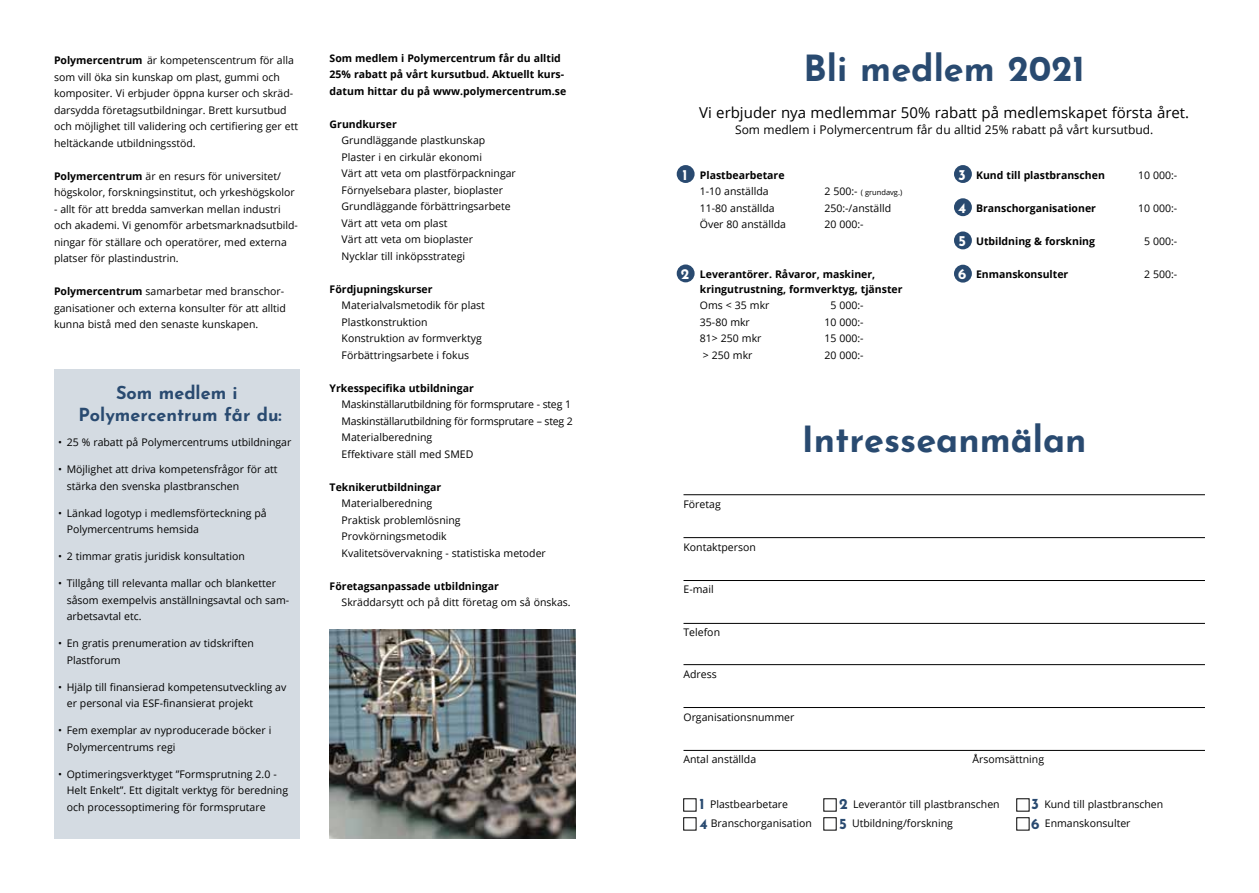
<style>
.page{position:relative;width:1259px;height:893px;background:#fff}
.page>*{position:absolute;margin:0;border:0;box-sizing:border-box;transform-origin:0 0}
.t1{font:700 36px "Josefin Sans";color:#294a70}
.t2{font:700 18px/21.6px "Josefin Sans";color:#294a70;text-align:center}
.t3{font:15px "Open Sans";color:#000}
.t4{font:700 14.7px "Josefin Sans";color:#fff}
.t5{font:12px "Open Sans";color:#000}
.t6{font:10.5px/16.5px "Open Sans";color:#000}
.t7{font:700 10.5px/16.5px "Open Sans";color:#000}
.t8{font:10.5px/16.5px "Open Sans";letter-spacing:-.02em;color:#000}
.t9{font:7.5px "Open Sans";color:#000}
.s1{font-weight:700}
.s2{font-size:10.5px}
.s3{font-family:"Josefin Sans";font-weight:700;font-size:15px;color:#294a70}
</style>
<div class="page">
<div style="left:54px;top:370px;width:246px;height:469px;background:#d4dbe2"></div>
<hr style="left:683px;top:494px;width:522px;height:1px;background:#000">
<hr style="left:683px;top:664px;width:522px;height:1px;background:#000">
<hr style="left:683px;top:537px;width:522px;height:1px;background:#000">
<hr style="left:683px;top:707px;width:522px;height:1px;background:#000">
<hr style="left:683px;top:580px;width:522px;height:1px;background:#000">
<hr style="left:683px;top:750px;width:522px;height:1px;background:#000">
<hr style="left:683px;top:623px;width:522px;height:1px;background:#000">
<div style="left:683px;top:817px;width:13px;height:13px;border:1px solid #000"></div>
<div style="left:676px;top:165px;width:18px;height:18px;background:#294a70;border-radius:50%"></div>
<div style="left:954px;top:165px;width:18px;height:18px;background:#294a70;border-radius:50%"></div>
<div style="left:954px;top:198px;width:18px;height:18px;background:#294a70;border-radius:50%"></div>
<div style="left:954px;top:231px;width:18px;height:18px;background:#294a70;border-radius:50%"></div>
<div style="left:954px;top:265px;width:18px;height:18px;background:#294a70;border-radius:50%"></div>
<div style="left:676px;top:264px;width:18px;height:18px;background:#294a70;border-radius:50%"></div>
<img style="left:330px;top:630px;width:245px;height:209px">
<p class="t6" style="left:54px;top:52px;width:246px"><span class="s1">Polymercentrum</span> är kompetenscentrum för alla som vill öka sin kunskap om plast, gummi och kompositer. Vi erbjuder öppna kurser och skräd&shy;darsydda företagsutbildningar. Brett kursutbud och möjlighet till validering och certifiering ger ett heltäckande utbildningsstöd.</p>
<p class="t6" style="left:54px;top:167px;width:242px"><span class="s1">Polymercentrum</span> är en resurs för universitet/ högskolor, forskningsinstitut, och yrkeshögskolor</p>
<p class="t6" style="left:54px;top:200px;width:245px">- allt för att bredda samverkan mellan industri och akademi. Vi genomför arbetsmarknadsutbild&shy;ningar för ställare och operatörer, med externa platser för plastindustrin.</p>
<p class="t6" style="left:54px;top:283px;width:233px"><span class="s1">Polymercentrum</span> samarbetar med branschor&shy;ganisationer och externa konsulter för att alltid kunna bistå med den senaste kunskapen.</p>
<h2 class="t2" style="left:79px;top:379px;width:205px">Som medlem i<br>Polymercentrum får du:</h2>
<p class="t6" style="left:58px;top:434px;width:235px">• 25 % rabatt på Polymercentrums utbildningar</p>
<p class="t6" style="left:67px;top:461px;width:212px;text-indent:-9px">• Möjlighet att driva kompetensfrågor för att stärka den svenska plastbranschen</p>
<p class="t6" style="left:67px;top:504px;width:201px;text-indent:-9px">• Länkad logotyp i medlemsförteckning på<br>Polymercentrums hemsida</p>
<p class="t6" style="left:58px;top:548px;width:188px">• 2 timmar gratis juridisk konsultation</p>
<p class="t6" style="left:67px;top:575px;width:224px;text-indent:-9px">• Tillgång till relevanta mallar och blanketter såsom exempelvis anställningsavtal och sam&shy;arbetsavtal etc.</p>
<p class="t6" style="left:67px;top:635px;width:188px;text-indent:-9px">• En gratis prenumeration av tidskriften<br>Plastforum</p>
<p class="t6" style="left:67px;top:678px;width:221px;text-indent:-9px">• Hjälp till finansierad kompetensutveckling av er personal via ESF-finansierat projekt</p>
<p class="t6" style="left:67px;top:722px;width:206px;text-indent:-9px">• Fem exemplar av nyproducerade böcker i<br>Polymercentrums regi</p>
<p class="t6" style="left:67px;top:765px;width:223px;text-indent:-9px">• Optimeringsverktyget ”Formsprutning 2.0 -<br>Helt Enkelt”. Ett digitalt verktyg för beredning och processoptimering för formsprutare</p>
<p class="t7" style="left:330px;top:50px;width:238px">Som medlem i Polymercentrum får du alltid<br>25% rabatt på vårt kursutbud. Aktuellt kurs&shy;datum hittar du på www.polymercentrum.se</p>
<p class="t7" style="left:330px;top:116px;width:69px">Grundkurser</p>
<p class="t6" style="left:342px;top:132px;width:176px">Grundläggande plastkunskap<br>Plaster i en cirkulär ekonomi<br>Värt att veta om plastförpackningar<br>Förnyelsebara plaster, bioplaster<br>Grundläggande förbättringsarbete<br>Värt att veta om plast<br>Värt att veta om bioplaster<br>Nycklar till inköpsstrategi</p>
<p class="t7" style="left:330px;top:281px;width:104px">Fördjupningskurser</p>
<p class="t6" style="left:342px;top:297px;width:145px">Materialvalsmetodik för plast<br>Plastkonstruktion<br>Konstruktion av formverktyg<br>Förbättringsarbete i fokus</p>
<p class="t7" style="left:330px;top:380px;width:146px">Yrkesspecifika utbildningar</p>
<p class="t8" style="left:342px;top:396px;width:233px">Maskinställarutbildning för formsprutare - steg 1<br>Maskinställarutbildning för formsprutare – steg 2<br>Materialberedning<br>Effektivare ställ med SMED</p>
<p class="t7" style="left:330px;top:479px;width:113px">Teknikerutbildningar</p>
<p class="t6" style="left:342px;top:495px;width:206px">Materialberedning<br>Praktisk problemlösning<br>Provkörningsmetodik<br>Kvalitetsövervakning - statistiska metoder</p>
<p class="t7" style="left:330px;top:578px;width:171px">Företagsanpassade utbildningar</p>
<p class="t6" style="left:342px;top:594px;width:230px">Skräddarsytt och på ditt företag om så önskas.</p>
<h1 class="t1" style="left:803px;top:36px;width:283px">Bli medlem 2021</h1>
<h3 class="t3" style="left:699px;top:102px;width:491px">Vi erbjuder nya medlemmar 50% rabatt på medlemskapet första året.</h3>
<p class="t5" style="left:735px;top:121px;width:420px">Som medlem i Polymercentrum får du alltid 25% rabatt på vårt kursutbud.</p>
<h3 class="t4" style="left:682px;top:161px;width:7px">1</h3>
<h3 class="t4" style="left:958px;top:161px;width:9px">3</h3>
<h3 class="t4" style="left:958px;top:194px;width:10px">4</h3>
<h3 class="t4" style="left:958px;top:228px;width:9px">5</h3>
<h3 class="t4" style="left:680px;top:261px;width:10px">2</h3>
<h3 class="t4" style="left:958px;top:261px;width:10px">6</h3>
<p class="t7" style="left:700px;top:166px;width:86px">Plastbearbetare</p>
<p class="t6" style="left:700px;top:183px;width:70px">1-10 anställda</p>
<p class="t9" style="left:824px;top:187px;width:79px"><span class="s2">2 500:-</span> ( grundavg.)</p>
<p class="t6" style="left:700px;top:199px;width:76px">11-80 anställda</p>
<p class="t6" style="left:824px;top:199px;width:68px">250:-/anställd</p>
<p class="t6" style="left:700px;top:216px;width:88px">Över 80 anställda</p>
<p class="t6" style="left:824px;top:216px;width:41px">20 000:-</p>
<p class="t7" style="left:700px;top:266px;width:204px;line-height:15px">Leverantörer. Råvaror, maskiner, kringutrustning, formverktyg, tjänster</p>
<p class="t6" style="left:700px;top:297px;width:71px">Oms &lt; 35 mkr</p>
<p class="t6" style="left:830px;top:297px;width:35px">5 000:-</p>
<p class="t6" style="left:700px;top:313px;width:51px">35-80 mkr</p>
<p class="t6" style="left:824px;top:313px;width:41px">10 000:-</p>
<p class="t6" style="left:700px;top:330px;width:63px">81&gt; 250 mkr</p>
<p class="t6" style="left:824px;top:330px;width:41px">15 000:-</p>
<p class="t6" style="left:703px;top:346px;width:51px">&gt; 250 mkr</p>
<p class="t6" style="left:824px;top:346px;width:41px">20 000:-</p>
<p class="t7" style="left:976px;top:166px;width:130px">Kund till plastbranschen</p>
<p class="t6" style="left:1138px;top:166px;width:41px">10 000:-</p>
<p class="t7" style="left:976px;top:199px;width:121px">Branschorganisationer</p>
<p class="t6" style="left:1138px;top:199px;width:41px">10 000:-</p>
<p class="t7" style="left:976px;top:232px;width:120px">Utbildning &amp; forskning</p>
<p class="t6" style="left:1144px;top:232px;width:35px">5 000:-</p>
<p class="t7" style="left:976px;top:265px;width:94px">Enmanskonsulter</p>
<p class="t6" style="left:1144px;top:265px;width:35px">2 500:-</p>
<h1 class="t1" style="left:802px;top:407px;width:286px">Intresseanmälan</h1>
<p class="t6" style="left:683px;top:496px;width:39px">Företag</p>
<p class="t6" style="left:683px;top:538px;width:74px">Kontaktperson</p>
<p class="t6" style="left:683px;top:581px;width:32px">E-mail</p>
<p class="t6" style="left:683px;top:623px;width:38px">Telefon</p>
<p class="t6" style="left:683px;top:666px;width:35px">Adress</p>
<p class="t6" style="left:683px;top:708px;width:112px">Organisationsnummer</p>
<p class="t6" style="left:683px;top:751px;width:74px">Antal anställda</p>
<p class="t6" style="left:972px;top:751px;width:73px">Årsomsättning</p>
<p class="t6" style="left:699px;top:796px;width:90px"><span class="s3">1</span> Plastbearbetare</p>
<p class="t6" style="left:839px;top:796px;width:162px"><span class="s3">2</span> Leverantör till plastbranschen</p>
<p class="t6" style="left:1031px;top:796px;width:134px"><span class="s3">3</span> Kund till plastbranschen</p>
<p class="t6" style="left:699px;top:815px;width:114px"><span class="s3">4</span> Branschorganisation</p>
<p class="t6" style="left:839px;top:815px;width:115px"><span class="s3">5</span> Utbildning/forskning</p>
<p class="t6" style="left:1031px;top:815px;width:101px"><span class="s3">6</span> Enmanskonsulter</p>
</div>
